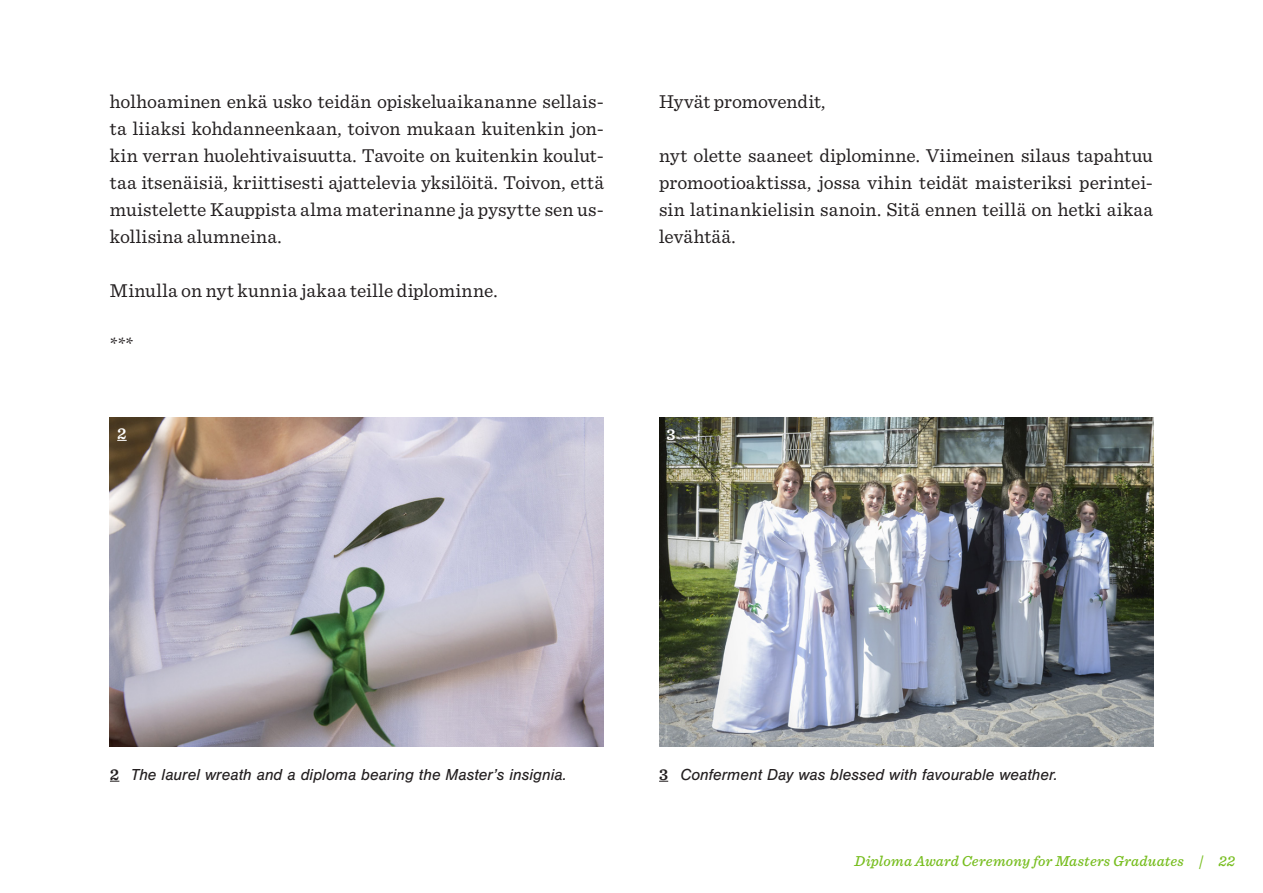
<style>
.page{position:relative;width:1263px;height:893px;background:#fff}
.page>*{position:absolute;margin:0;border:0;box-sizing:border-box;transform-origin:0 0}
.LEIPIS{font:19.5px/27px "Sentinel";letter-spacing:.01em;color:#231f20;text-align:justify}
.KUVATEKSTI{font:italic 16.5px "Nimbus San";color:#231f20}
.KUVATEKSTI-2{font:600 16.5px "Sentinel";color:#fff}
.t1{font:italic 500 15px "Sentinel";letter-spacing:.01em;color:#78be20}
.s1{font-family:"Sentinel";font-weight:600;font-style:normal}
</style>
<div class="page">
<img style="left:110px;top:418px;width:494px;height:328px">
<img style="left:659px;top:418px;width:494px;height:328px">
<p class="LEIPIS" style="left:110px;top:87px;width:495px">holhoaminen enkä usko teidän opiskeluaikananne sellais&shy;ta liiaksi kohdanneenkaan, toivon mukaan kuitenkin jon&shy;kin verran huolehtivaisuutta. Tavoite on kuitenkin koulut&shy;taa itsenäisiä, kriittisesti ajattelevia yksilöitä. Toivon, että muistelette Kauppista alma materinanne ja pysytte sen us&shy;kollisina alumneina.</p>
<p class="LEIPIS" style="left:110px;top:276px;width:389px">Minulla on nyt kunnia jakaa teille diplominne.</p>
<p class="LEIPIS" style="left:110px;top:330px;width:25px">***</p>
<p class="LEIPIS" style="left:659px;top:87px;width:168px">Hyvät promovendit,</p>
<p class="LEIPIS" style="left:659px;top:141px;width:495px">nyt olette saaneet diplominne. Viimeinen silaus tapahtuu promootioaktissa, jossa vihin teidät maisteriksi perintei&shy;sin latinankielisin sanoin. Sitä ennen teillä on hetki aikaa levähtää.</p>
<p class="KUVATEKSTI-2" style="left:117px;top:420px;width:11px">2</p>
<p class="KUVATEKSTI-2" style="left:667px;top:422px;width:11px">3</p>
<p class="KUVATEKSTI" style="left:110px;top:765px;width:458px"><span class="s1">2</span> The laurel wreath and a diploma bearing the Master’s insignia.</p>
<p class="KUVATEKSTI" style="left:659px;top:765px;width:400px"><span class="s1">3</span> Conferment Day was blessed with favourable weather.</p>
<p class="t1" style="left:854px;top:850px;width:382px">Diploma Award Ceremony for Masters Graduates | 22</p>
</div>
